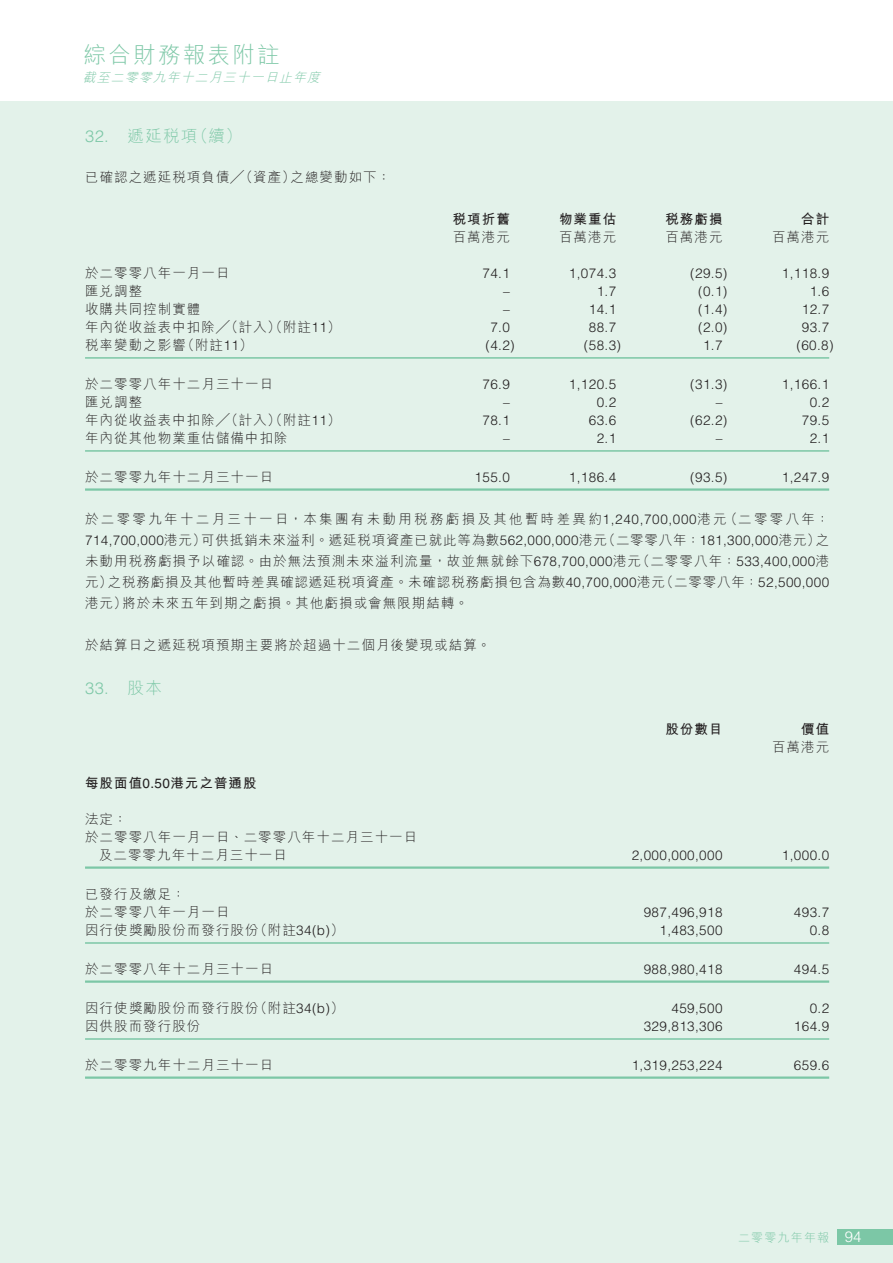
<style>
.page{position:relative;width:893px;height:1263px;background:#fff}
.page>*{position:absolute;margin:0;border:0;box-sizing:border-box;transform-origin:0 0}
.t1{font:22.5px "M Hei HK Light B5 pc H";letter-spacing:.1em;color:#7cc7a6}
.t2{font:16.5px "M Hei HK Light B5 pc H";color:#7cc7a6}
.t3{font:300 16.5px "Helvetica LT Std";color:#7cc7a6}
.t4{font:13.5px/21px "M Hei HK Light B5 pc H";letter-spacing:.08em;color:#231f20;text-align:justify}
.t5{font:300 13.5px "Helvetica LT Std";letter-spacing:.03em;color:#231f20}
.t6{font:13.5px "M Hei HK Bold B5 pc H";letter-spacing:.08em;color:#231f20}
.t7{font:italic 12.75px "M Hei HK Light B5 pc H";color:#7cc7a6}
.t8{font:12px "M Hei HK Light B5 pc H";letter-spacing:.1em;color:#7cc7a6}
.s1{font-family:"Helvetica LT Std";font-weight:300}
.s2{font-family:"M Hei HK Light B5 pc H";font-weight:400}
.s3{font-family:"Helvetica LT Std"}
.s4{font-family:"Helvetica LT Std";font-weight:300;font-size:15px;color:#fff}
</style>
<div class="page">
<div style="left:0;top:101px;width:893px;height:1162px;background:#e3f2ea"></div>
<div style="left:838px;top:1229px;width:55px;height:16px;background:#7cc7a6"></div>
<hr style="left:85px;top:357px;width:744px;height:2px;background:#7cc7a6">
<hr style="left:85px;top:450px;width:744px;height:2px;background:#7cc7a6">
<hr style="left:85px;top:488px;width:744px;height:3px;background:#7cc7a6">
<hr style="left:85px;top:866px;width:744px;height:3px;background:#7cc7a6">
<hr style="left:85px;top:942px;width:744px;height:2px;background:#7cc7a6">
<hr style="left:85px;top:980px;width:744px;height:3px;background:#7cc7a6">
<hr style="left:85px;top:1038px;width:744px;height:2px;background:#7cc7a6">
<hr style="left:85px;top:1076px;width:744px;height:3px;background:#7cc7a6">
<h1 class="t1" style="left:84px;top:46px;width:197px">綜合財務報表附註</h1>
<p class="t7" style="left:83px;top:73px;width:242px">截至二零零九年十二月三十一日止年度</p>
<p class="t2" style="left:85px;top:130px;width:159px"><span class="s1">32.</span> 遞延稅項（續）</p>
<p class="t4" style="left:85px;top:168px;width:307px">已確認之遞延稅項負債╱（資產）之總變動如下：</p>
<p class="t6" style="left:453px;top:213px;width:59px">稅項折舊</p>
<p class="t6" style="left:559px;top:213px;width:59px">物業重估</p>
<p class="t6" style="left:665px;top:213px;width:59px">稅務虧損</p>
<p class="t6" style="left:801px;top:213px;width:30px">合計</p>
<p class="t4" style="left:453px;top:228px;width:59px">百萬港元</p>
<p class="t4" style="left:559px;top:228px;width:59px">百萬港元</p>
<p class="t4" style="left:665px;top:228px;width:59px">百萬港元</p>
<p class="t4" style="left:772px;top:228px;width:59px">百萬港元</p>
<p class="t4" style="left:85px;top:264px;width:146px">於二零零八年一月一日</p>
<p class="t5" style="left:482px;top:268px;width:29px">74.1</p>
<p class="t5" style="left:569px;top:268px;width:49px">1,074.3</p>
<p class="t5" style="left:690px;top:268px;width:39px">(29.5)</p>
<p class="t5" style="left:782px;top:268px;width:49px">1,118.9</p>
<p class="t4" style="left:85px;top:282px;width:59px">匯兌調整</p>
<p class="t5" style="left:503px;top:286px;width:8px">–</p>
<p class="t5" style="left:597px;top:286px;width:21px">1.7</p>
<p class="t5" style="left:698px;top:286px;width:31px">(0.1)</p>
<p class="t5" style="left:810px;top:286px;width:21px">1.6</p>
<p class="t4" style="left:85px;top:300px;width:117px">收購共同控制實體</p>
<p class="t5" style="left:503px;top:304px;width:8px">–</p>
<p class="t5" style="left:589px;top:304px;width:29px">14.1</p>
<p class="t5" style="left:698px;top:304px;width:31px">(1.4)</p>
<p class="t5" style="left:802px;top:304px;width:29px">12.7</p>
<p class="t4" style="left:85px;top:318px;width:257px">年內從收益表中扣除╱（計入）（附註<span class="s1">11</span>）</p>
<p class="t5" style="left:490px;top:322px;width:21px">7.0</p>
<p class="t5" style="left:589px;top:322px;width:29px">88.7</p>
<p class="t5" style="left:698px;top:322px;width:31px">(2.0)</p>
<p class="t5" style="left:802px;top:322px;width:29px">93.7</p>
<p class="t4" style="left:85px;top:336px;width:169px">稅率變動之影響（附註<span class="s1">11</span>）</p>
<p class="t5" style="left:485px;top:340px;width:31px">(4.2)</p>
<p class="t5" style="left:584px;top:340px;width:39px">(58.3)</p>
<p class="t5" style="left:703px;top:340px;width:21px">1.7</p>
<p class="t5" style="left:796px;top:340px;width:39px">(60.8)</p>
<p class="t4" style="left:85px;top:375px;width:190px">於二零零八年十二月三十一日</p>
<p class="t5" style="left:482px;top:379px;width:29px">76.9</p>
<p class="t5" style="left:569px;top:379px;width:49px">1,120.5</p>
<p class="t5" style="left:690px;top:379px;width:39px">(31.3)</p>
<p class="t5" style="left:782px;top:379px;width:49px">1,166.1</p>
<p class="t4" style="left:85px;top:393px;width:59px">匯兌調整</p>
<p class="t5" style="left:503px;top:397px;width:8px">–</p>
<p class="t5" style="left:597px;top:397px;width:21px">0.2</p>
<p class="t5" style="left:716px;top:397px;width:8px">–</p>
<p class="t5" style="left:810px;top:397px;width:21px">0.2</p>
<p class="t4" style="left:85px;top:411px;width:257px">年內從收益表中扣除╱（計入）（附註<span class="s1">11</span>）</p>
<p class="t5" style="left:482px;top:415px;width:29px">78.1</p>
<p class="t5" style="left:589px;top:415px;width:29px">63.6</p>
<p class="t5" style="left:690px;top:415px;width:39px">(62.2)</p>
<p class="t5" style="left:802px;top:415px;width:29px">79.5</p>
<p class="t4" style="left:85px;top:429px;width:204px">年內從其他物業重估儲備中扣除</p>
<p class="t5" style="left:503px;top:433px;width:8px">–</p>
<p class="t5" style="left:597px;top:433px;width:21px">2.1</p>
<p class="t5" style="left:716px;top:433px;width:8px">–</p>
<p class="t5" style="left:810px;top:433px;width:21px">2.1</p>
<p class="t4" style="left:85px;top:468px;width:190px">於二零零九年十二月三十一日</p>
<p class="t5" style="left:475px;top:472px;width:37px">155.0</p>
<p class="t5" style="left:569px;top:472px;width:49px">1,186.4</p>
<p class="t5" style="left:690px;top:472px;width:39px">(93.5)</p>
<p class="t5" style="left:782px;top:472px;width:49px">1,247.9</p>
<p class="t4" style="left:85px;top:510px;width:746px">於二零零九年十二月三十一日，本集團有未動用稅務虧損及其他暫時差異約<span class="s1">1,240,700,000</span>港元（二零零八年：<span class="s1">714,700,000</span>港元）可供抵銷未來溢利。遞延稅項資產已就此等為數<span class="s1">562,000,000</span>港元（二零零八年：<span class="s1">181,300,000</span>港元）之未動用稅務虧損予以確認。由於無法預測未來溢利流量，故並無就餘下<span class="s1">678,700,000</span>港元（二零零八年：<span class="s1">533,400,000</span>港元）之稅務虧損及其他暫時差異確認遞延稅項資產。未確認稅務虧損包含為數<span class="s1">40,700,000</span>港元（二零零八年：<span class="s1">52,500,000</span>港元）將於未來五年到期之虧損。其他虧損或會無限期結轉。</p>
<p class="t4" style="left:85px;top:636px;width:407px">於結算日之遞延稅項預期主要將於超過十二個月後變現或結算。</p>
<p class="t3" style="left:85px;top:682px;width:78px">33. <span class="s2">股本</span></p>
<p class="t6" style="left:665px;top:723px;width:59px">股份數目</p>
<p class="t6" style="left:801px;top:723px;width:30px">價值</p>
<p class="t4" style="left:772px;top:738px;width:59px">百萬港元</p>
<p class="t6" style="left:85px;top:777px;width:173px">每股面值<span class="s3">0.50</span>港元之普通股</p>
<p class="t4" style="left:85px;top:810px;width:43px">法定：</p>
<p class="t4" style="left:85px;top:828px;width:334px">於二零零八年一月一日、二零零八年十二月三十一日</p>
<p class="t4" style="left:99px;top:846px;width:190px">及二零零九年十二月三十一日</p>
<p class="t5" style="left:632px;top:850px;width:92px">2,000,000,000</p>
<p class="t5" style="left:782px;top:850px;width:49px">1,000.0</p>
<p class="t4" style="left:85px;top:886px;width:146px;line-height:18px">已發行及繳足：<br>於二零零八年一月一日</p>
<p class="t5" style="left:644px;top:907px;width:80px">987,496,918</p>
<p class="t5" style="left:794px;top:907px;width:37px">493.7</p>
<p class="t4" style="left:85px;top:921px;width:260px">因行使獎勵股份而發行股份（附註<span class="s1">34(b)</span>）</p>
<p class="t5" style="left:659px;top:925px;width:65px">1,483,500</p>
<p class="t5" style="left:810px;top:925px;width:21px">0.8</p>
<p class="t4" style="left:85px;top:960px;width:190px">於二零零八年十二月三十一日</p>
<p class="t5" style="left:644px;top:964px;width:80px">988,980,418</p>
<p class="t5" style="left:794px;top:964px;width:37px">494.5</p>
<p class="t4" style="left:85px;top:999px;width:260px">因行使獎勵股份而發行股份（附註<span class="s1">34(b)</span>）</p>
<p class="t5" style="left:671px;top:1003px;width:53px">459,500</p>
<p class="t5" style="left:810px;top:1003px;width:21px">0.2</p>
<p class="t4" style="left:85px;top:1017px;width:117px">因供股而發行股份</p>
<p class="t5" style="left:644px;top:1021px;width:80px">329,813,306</p>
<p class="t5" style="left:794px;top:1021px;width:37px">164.9</p>
<p class="t4" style="left:85px;top:1056px;width:190px">於二零零九年十二月三十一日</p>
<p class="t5" style="left:632px;top:1060px;width:92px">1,319,253,224</p>
<p class="t5" style="left:794px;top:1060px;width:37px">659.6</p>
<p class="t8" style="left:738px;top:1233px;width:125px">二零零九年年報 <span class="s4">94</span></p>
</div>
